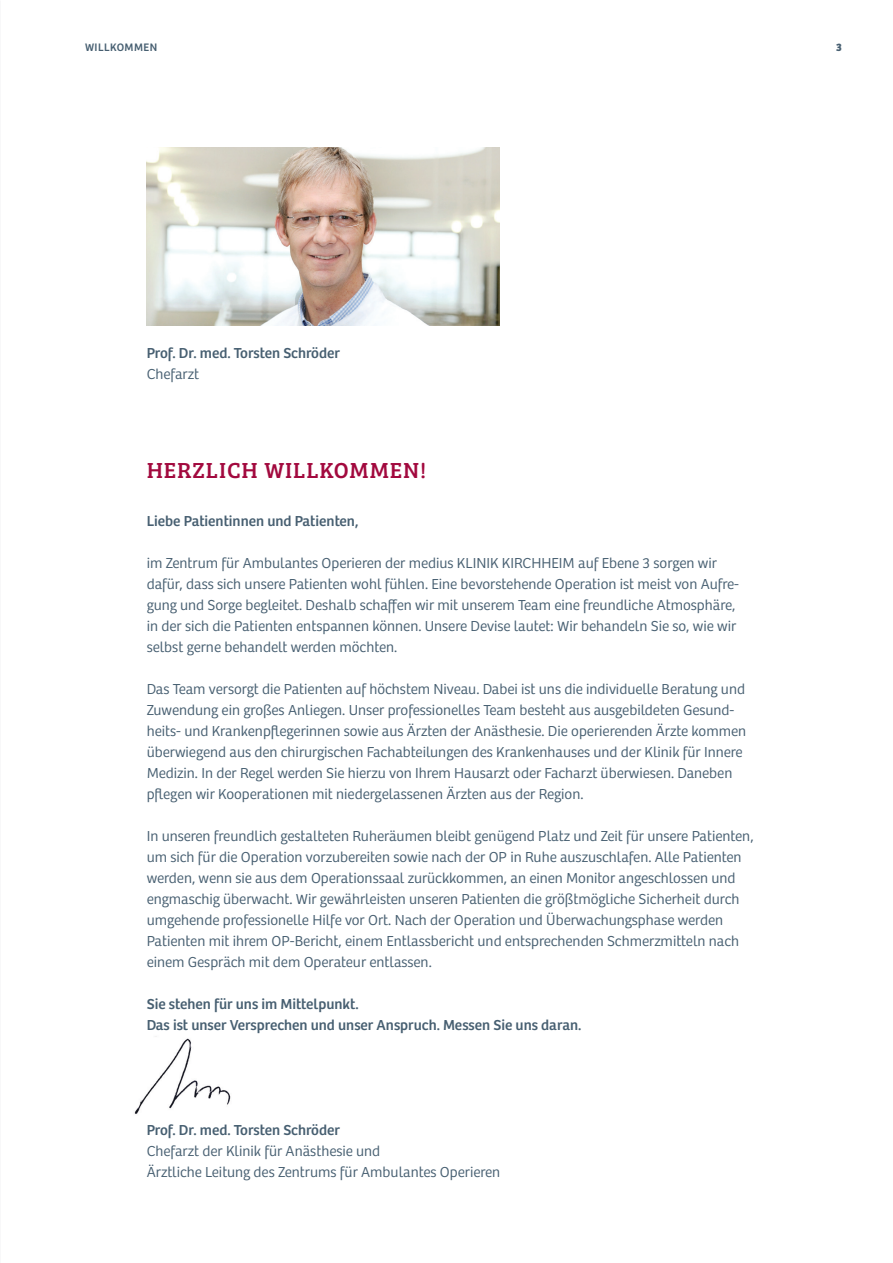
<style>
.page{position:relative;width:893px;height:1263px;background:#fff}
.page>*{position:absolute;margin:0;border:0;box-sizing:border-box;transform-origin:0 0}
.t1{font:22.5px "Bree Serif";letter-spacing:.04em;color:#a2093e}
.t2{font:300 15px/21px "Bree";color:#475f71}
.t3{font:15px/21px "Bree Regular MK";color:#475f71}
.t4{font:15px/21px "Bree Light MK";color:#475f71}
.t5{font:11.25px "Bree";letter-spacing:.04em;color:#475f71}
.t6{font:700 11.25px "Bree";color:#475f71}
</style>
<div class="page">
<img style="left:147px;top:147px;width:353px;height:178px">
<img style="left:134px;top:1036px;width:97px;height:78px">
<p class="t5" style="left:85px;top:40px;width:74px">WILLKOMMEN</p>
<p class="t6" style="left:836px;top:40px;width:7px">3</p>
<p class="t3" style="left:147px;top:342px;width:195px">Prof. Dr. med. Torsten Schröder</p>
<p class="t4" style="left:147px;top:363px;width:54px">Chefarzt</p>
<h1 class="t1" style="left:147px;top:453px;width:281px">HERZLICH WILLKOMMEN!</h1>
<p class="t3" style="left:147px;top:510px;width:213px">Liebe Patientinnen und Patienten,</p>
<p class="t2" style="left:147px;top:552px;width:594px">im Zentrum für Ambulantes Operieren der medius KLINIK KIRCHHEIM auf Ebene 3 sorgen wir dafür, dass sich unsere Patienten wohl fühlen. Eine bevorstehende Operation ist meist von Aufre&shy;gung und Sorge begleitet. Deshalb schaffen wir mit unserem Team eine freundliche Atmosphäre, in der sich die Patienten entspannen können. Unsere Devise lautet: Wir behandeln Sie so, wie wir selbst gerne behandelt werden möchten.</p>
<p class="t2" style="left:147px;top:678px;width:601px">Das Team versorgt die Patienten auf höchstem Niveau. Dabei ist uns die individuelle Beratung und Zuwendung ein großes Anliegen. Unser professionelles Team besteht aus ausgebildeten Gesund&shy;heits- und Krankenpflegerinnen sowie aus Ärzten der Anästhesie. Die operierenden Ärzte kommen überwiegend aus den chirurgischen Fachabteilungen des Krankenhauses und der Klinik für Innere Medizin. In der Regel werden Sie hierzu von Ihrem Hausarzt oder Facharzt überwiesen. Daneben pflegen wir Kooperationen mit niedergelassenen Ärzten aus der Region.</p>
<p class="t2" style="left:147px;top:825px;width:608px">In unseren freundlich gestalteten Ruheräumen bleibt genügend Platz und Zeit für unsere Patienten, um sich für die Operation vorzubereiten sowie nach der OP in Ruhe auszuschlafen. Alle Patienten werden, wenn sie aus dem Operationssaal zurückkommen, an einen Monitor angeschlossen und engmaschig überwacht. Wir gewährleisten unseren Patienten die größtmögliche Sicherheit durch umgehende professionelle Hilfe vor Ort. Nach der Operation und Überwachungsphase werden Patienten mit ihrem OP-Bericht, einem Entlassbericht und entsprechenden Schmerzmitteln nach einem Gespräch mit dem Operateur entlassen.</p>
<p class="t3" style="left:147px;top:993px;width:436px">Sie stehen für uns im Mittelpunkt.<br>Das ist unser Versprechen und unser Anspruch. Messen Sie uns daran.</p>
<p class="t3" style="left:147px;top:1119px;width:195px">Prof. Dr. med. Torsten Schröder</p>
<p class="t4" style="left:147px;top:1140px;width:355px">Chefarzt der Klinik für Anästhesie und<br>Ärztliche Leitung des Zentrums für Ambulantes Operieren</p>
</div>
